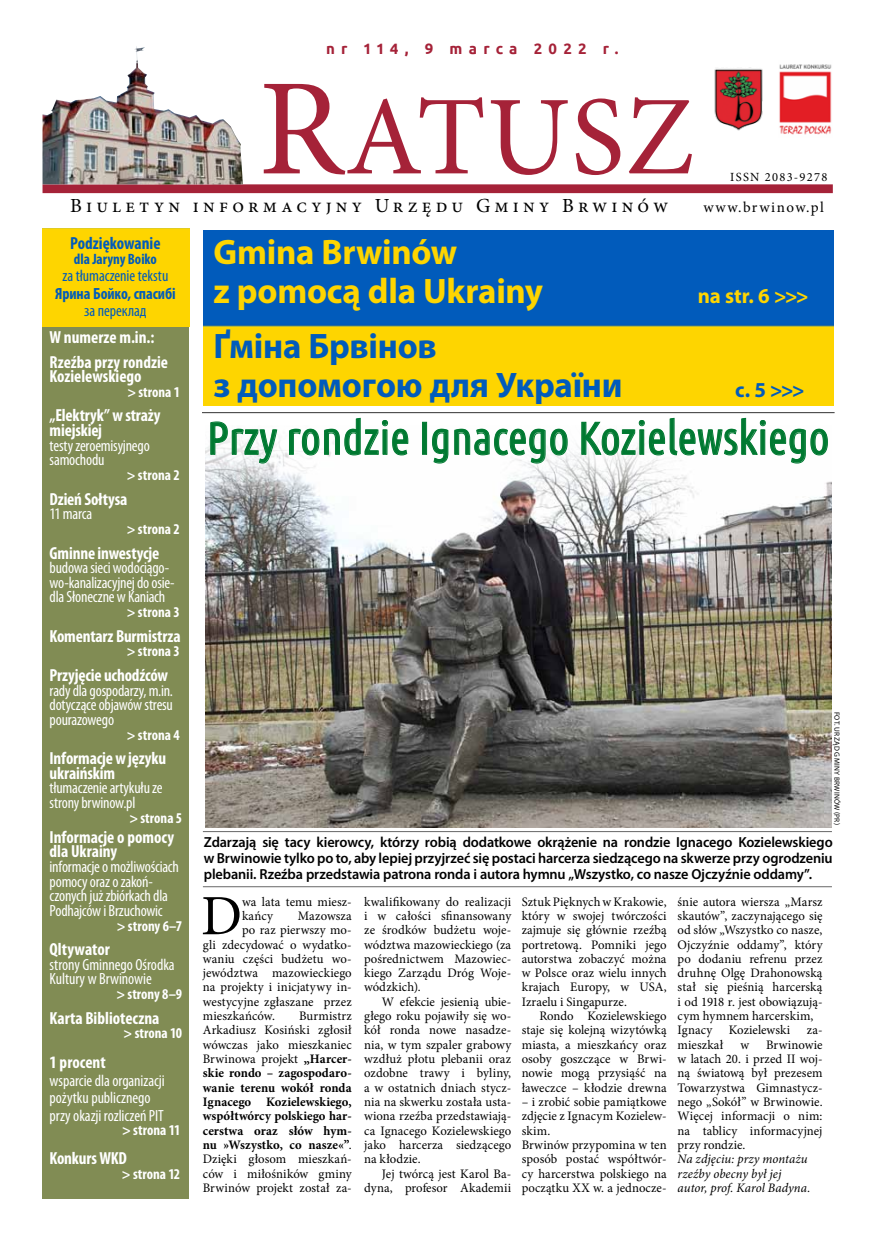
<style>
.page{position:relative;width:886px;height:1241px;background:#fff}
.page>*{position:absolute;margin:0;border:0;box-sizing:border-box;transform-origin:0 0}
.t1{font:137.5px "Minion Pro";color:#a52238}
.t2{font:112.5px "Minion Pro";color:#a52238}
.t3{font:57px "Minion Pro";color:#000}
.t4{font:46.25px "Ubuntu Condensed";color:#007931}
.t5{font:700 35.5px/39.1px "Myriad Pro";letter-spacing:-.005em;color:#015bbb}
.t6{font:700 35.5px/39.1px "Myriad Pro";letter-spacing:-.01em;color:#fed500}
.t7{font:700 21.25px "Myriad Pro";color:#fed500}
.t8{font:700 21.25px "Myriad Pro";color:#015bbb}
.t9{font:20px "Minion Pro";letter-spacing:.21em;color:#000}
.t10{font:700 condensed 17.5px/14.6px "Myriad Pro";letter-spacing:-.005em;color:#fff}
.t11{font:700 condensed 17.5px "Myriad Pro";color:#015bbb}
.t12{font:condensed 16.25px/14.6px "Myriad Pro";letter-spacing:-.01em;color:#fff}
.t13{font:condensed 16.25px "Myriad Pro";letter-spacing:-.005em;color:#015bbb}
.t14{font:700 condensed 16.25px "Myriad Pro";letter-spacing:-.005em;color:#015bbb}
.t15{font:700 condensed 15px "Myriad Pro";letter-spacing:.005em;color:#fff}
.t16{font:700 15px "Ubuntu";letter-spacing:.42em;color:#a52238}
.t17{font:15px "Minion Pro";color:#000}
.t18{font:700 condensed 15px "Myriad Pro";color:#015bbb}
.t19{font:600 14.62px/16px "Myriad Pro";letter-spacing:-.01em;color:#000;text-align:justify}
.t20{font:13px/14.2px "Minion Pro";color:#000;text-align:justify}
.t21{font:700 13px/14.2px "Minion Pro";letter-spacing:.005em;color:#000;text-align:justify}
.t22{font:italic 13px/14.2px "Minion Pro";letter-spacing:.005em;color:#000}
.t23{font:12.5px "Minion Pro";letter-spacing:.1em;color:#000}
.t24{font:7.5px "Myriad Pro";letter-spacing:.04em;color:#000}
.s1{font-size:112.5px}
.s2{font-weight:400}
</style>
<div class="page">
<img style="left:779px;top:64px;width:53px;height:71px">
<div style="left:43px;top:184px;width:790px;height:9px;background:#a52238"></div>
<img style="left:714px;top:67px;width:49px;height:64px">
<img style="left:43px;top:46px;width:200px;height:138px">
<img style="left:205px;top:499px;width:627px;height:327px">
<div style="left:43px;top:322px;width:146px;height:876px;background:#818c54"></div>
<hr style="left:203px;top:831px;width:629px;height:1px;background:#000">
<img style="left:204px;top:230px;width:629px;height:175px">
<hr style="left:203px;top:886px;width:629px;height:1px;background:#000">
<svg style="left:204px;top:413px;width:628px;height:86px"></svg>
<svg style="left:210px;top:421px;width:68px;height:43px"></svg>
<svg style="left:289px;top:417px;width:120px;height:38px"></svg>
<div style="left:422px;top:422px;width:5px;height:32px;border:1px solid #007931"></div>
<svg style="left:432px;top:428px;width:136px;height:36px"></svg>
<svg style="left:581px;top:417px;width:247px;height:47px"></svg>
<div style="left:43px;top:229px;width:146px;height:97px;background:#fed500"></div>
<hr style="left:202px;top:412px;width:632px;height:1px;background:#000">
<p class="t16" style="left:326px;top:39px;width:294px">nr 114, 9 marca 2022 r.</p>
<h1 class="t1" style="left:258px;top:37px;width:166px">R<span class="s1">A</span></h1>
<h2 class="t2" style="left:417px;top:62px;width:278px">tusz</h2>
<h3 class="t9" style="left:70px;top:192px;width:599px">Biuletyn informacyjny Urzędu Gminy Brwinów</h3>
<p class="t23" style="left:730px;top:168px;width:99px">issn 2083-9278</p>
<p class="t17" style="left:703px;top:197px;width:122px">www.brwinow.pl</p>
<h3 class="t11" style="left:70px;top:232px;width:92px">Podziękowanie</h3>
<p class="t18" style="left:74px;top:249px;width:84px">dla Jaryny Boiko</p>
<p class="t13" style="left:62px;top:266px;width:107px">za tłumaczenie tekstu</p>
<p class="t14" style="left:55px;top:283px;width:122px">Ярина Бойко, cпасибі</p>
<p class="t13" style="left:84px;top:301px;width:64px">за переклад</p>
<h3 class="t10" style="left:50px;top:324px;width:120px;line-height:24.6px">W numerze m.in.:<br>Rzeźba przy rondzie</h3>
<h3 class="t10" style="left:50px;top:368px;width:93px">Kozielewskiego</h3>
<p class="t15" style="left:127px;top:382px;width:54px">&gt; strona 1</p>
<h3 class="t10" style="left:50px;top:408px;width:112px">„Elektryk” w straży miejskiej</h3>
<p class="t12" style="left:50px;top:438px;width:102px">testy zeroemisyjnego samochodu</p>
<p class="t15" style="left:127px;top:465px;width:54px">&gt; strona 2</p>
<h3 class="t10" style="left:50px;top:491px;width:79px">Dzień Sołtysa</h3>
<p class="t12" style="left:50px;top:506px;width:44px">11 marca</p>
<p class="t15" style="left:127px;top:519px;width:54px">&gt; strona 2</p>
<h3 class="t10" style="left:50px;top:545px;width:111px">Gminne inwestycje</h3>
<p class="t12" style="left:50px;top:560px;width:127px">budowa sieci wodociągo&shy;wo-kanalizacyjnej do osie&shy;dla Słoneczne w Kaniach</p>
<p class="t15" style="left:127px;top:602px;width:54px">&gt; strona 3</p>
<h3 class="t10" style="left:50px;top:628px;width:132px">Komentarz Burmistrza</h3>
<p class="t15" style="left:127px;top:642px;width:54px">&gt; strona 3</p>
<h3 class="t10" style="left:50px;top:667px;width:120px">Przyjęcie uchodźców</h3>
<p class="t12" style="left:50px;top:682px;width:125px;text-align:justify">rady dla gospodarzy, m.in. dotyczące objawów stresu pourazowego</p>
<p class="t15" style="left:127px;top:725px;width:54px">&gt; strona 4</p>
<h3 class="t10" style="left:50px;top:750px;width:118px">Informacje w języku ukraińskim</h3>
<p class="t12" style="left:50px;top:780px;width:115px">tłumaczenie artykułu ze strony brwinow.pl</p>
<p class="t15" style="left:129px;top:808px;width:54px">&gt; strona 5</p>
<h3 class="t10" style="left:50px;top:829px;width:126px">Informacje o pomocy dla Ukrainy</h3>
<p class="t12" style="left:50px;top:859px;width:131px">informacje o możliwościach pomocy oraz o zakoń&shy;czonych już zbiórkach dla<br>Podhajców i Brzuchowic</p>
<p class="t15" style="left:117px;top:916px;width:67px">&gt; strony 6–7</p>
<h3 class="t10" style="left:50px;top:941px;width:62px">Qltywator</h3>
<p class="t12" style="left:50px;top:956px;width:127px">strony Gminnego Ośrodka<br>Kultury w Brwinowie</p>
<p class="t15" style="left:116px;top:984px;width:67px">&gt; strony 8–9</p>
<h3 class="t10" style="left:50px;top:1010px;width:111px">Karta Biblioteczna</h3>
<p class="t15" style="left:124px;top:1023px;width:60px">&gt; strona 10</p>
<h3 class="t10" style="left:50px;top:1054px;width:58px">1 procent</h3>
<p class="t12" style="left:50px;top:1070px;width:117px;line-height:17.5px">wsparcie dla organizacji pożytku publicznego przy okazji rozliczeń PIT</p>
<p class="t15" style="left:122px;top:1120px;width:60px">&gt; strona 11</p>
<h3 class="t10" style="left:50px;top:1150px;width:79px">Konkurs WKD</h3>
<p class="t15" style="left:122px;top:1164px;width:60px">&gt; strona 12</p>
<h3 class="t6" style="left:214px;top:231px;width:331px">Gmina Brwinów<br>z pomocą dla Ukrainy</h3>
<h3 class="t7" style="left:698px;top:282px;width:112px">na str. 6 &gt;&gt;&gt;</h3>
<h3 class="t5" style="left:214px;top:325px;width:411px">Ґміна Брвінов<br>з допомогою для України</h3>
<h3 class="t8" style="left:735px;top:375px;width:71px">c. 5 &gt;&gt;&gt;</h3>
<h3 class="t4" style="left:207px;top:409px;width:624px">Przy rondzie Ignacego Kozielewskiego</h3>
<p class="t24" style="left:841px;top:711px;width:114px;rotate:90deg">fot. Urząd Gminy Brwinów (PR)</p>
<p class="t19" style="left:204px;top:833px;width:630px">Zdarzają się tacy kierowcy, którzy robią dodatkowe okrążenie na rondzie Ignacego Kozielewskiego w Brwinowie tylko po to, aby lepiej przyjrzeć się postaci harcerza siedzącego na skwerze przy ogrodzeniu plebanii. Rzeźba przedstawia patrona ronda i autora hymnu „Wszystko, co nasze Ojczyźnie oddamy”.</p>
<p class="t20" style="left:522px;top:894px;width:146px">Sztuk Pięknych w Krakowie, który w swojej twórczości zajmuje się głównie rzeźbą portretową. Pomniki jego autorstwa zobaczyć można w Polsce oraz wielu innych krajach Europy, w USA, Izraelu i Singapurze.</p>
<p class="t20" style="left:522px;top:1008px;width:146px;text-indent:18px">Rondo Kozielewskiego staje się kolejną wizytówką miasta, a mieszkańcy oraz osoby goszczące w Brwi&shy;nowie mogą przysiąść na ławeczce – kłodzie drewna</p>
<p class="t20" style="left:522px;top:1094px;width:146px;text-align:left">– i zrobić sobie pamiątkowe zdjęcie z Ignacym Kozielew&shy;skim.<br>Brwinów przypomina w ten sposób postać współtwór&shy;cy harcerstwa polskiego na początku XX w. a jednocze-</p>
<h3 class="t3" style="left:201px;top:877px;width:43px">D</h3>
<p class="t20" style="left:242px;top:894px;width:111px">wa lata temu miesz&shy;kańcy</p>
<p class="t20" style="left:364px;top:894px;width:149px">kwalifikowany do realizacji i w całości sfinansowany ze środków budżetu woje&shy;wództwa mazowieckiego (za pośrednictwem Mazowiec&shy;kiego Zarządu Dróg Woje&shy;wódzkich).</p>
<p class="t20" style="left:364px;top:994px;width:149px;text-indent:18px">W efekcie jesienią ubie&shy;głego roku pojawiły się wo&shy;kół ronda nowe nasadze&shy;nia, w tym szpaler grabowy wzdłuż płotu plebanii oraz ozdobne trawy i byliny, a w ostatnich dniach stycz&shy;nia na skwerku została usta&shy;wiona rzeźba przedstawiają&shy;ca Ignacego Kozielewskiego jako harcerza siedzącego na kłodzie.</p>
<p class="t20" style="left:364px;top:1166px;width:149px;text-align:right">Jej twórcą jest Karol Ba&shy;dyna, profesor Akademii</p>
<p class="t20" style="left:677px;top:894px;width:147px;text-align:left">śnie autora wiersza „Marsz skautów”, zaczynającego się od słów „Wszystko co nasze,<br>Ojczyźnie oddamy”, który po dodaniu refrenu przez druhnę Olgę Drahonowską stał się pieśnią harcerską i od 1918 r. jest obowiązują&shy;cym hymnem harcerskim,<br>Ignacy</p>
<p class="t20" style="left:298px;top:908px;width:55px">Mazowsza</p>
<p class="t20" style="left:242px;top:922px;width:111px">po raz pierwszy mo-</p>
<p class="t20" style="left:203px;top:937px;width:150px">gli zdecydować o wydatko-</p>
<p class="t20" style="left:203px;top:951px;width:150px">waniu części budżetu wo-</p>
<p class="t20" style="left:203px;top:965px;width:150px">jewództwa mazowieckiego</p>
<p class="t20" style="left:203px;top:980px;width:150px">na projekty i inicjatywy in-</p>
<p class="t20" style="left:203px;top:994px;width:150px">westycyjne zgłaszane przez</p>
<p class="t20" style="left:203px;top:1008px;width:74px">mieszkańców.</p>
<p class="t21" style="left:203px;top:1008px;width:151px;text-indent:96px"><span class="s2">Burmistrz Arkadiusz Kosiński zgłosił wówczas jako mieszkaniec Brwinowa projekt</span> „Harcer&shy;skie rondo – zagospodaro&shy;wanie terenu wokół ronda Ignacego Kozielewskiego, współtwórcy polskiego har&shy;cerstwa oraz słów hym&shy;nu »Wszystko, co nasze«”<span class="s2">.<br>Dzięki głosom mieszkań&shy;ców i miłośników gminy Brwinów projekt został za-</span></p>
<p class="t20" style="left:729px;top:1023px;width:63px">Kozielewski</p>
<p class="t20" style="left:807px;top:1023px;width:17px">za-</p>
<p class="t20" style="left:677px;top:1037px;width:47px">mieszkał</p>
<p class="t20" style="left:740px;top:1037px;width:10px">w</p>
<p class="t20" style="left:677px;top:1037px;width:147px;text-indent:89px">Brwinowie w latach 20. i przed II woj&shy;ną światową był prezesem Towarzystwa Gimnastycz&shy;nego „Sokół” w Brwinowie.<br>Więcej informacji o nim: na tablicy informacyjnej przy rondzie.</p>
<p class="t22" style="left:677px;top:1151px;width:134px">Na zdjęciu: przy montażu rzeźby obecny był jej autor, prof. Karol Badyna.</p>
</div>
